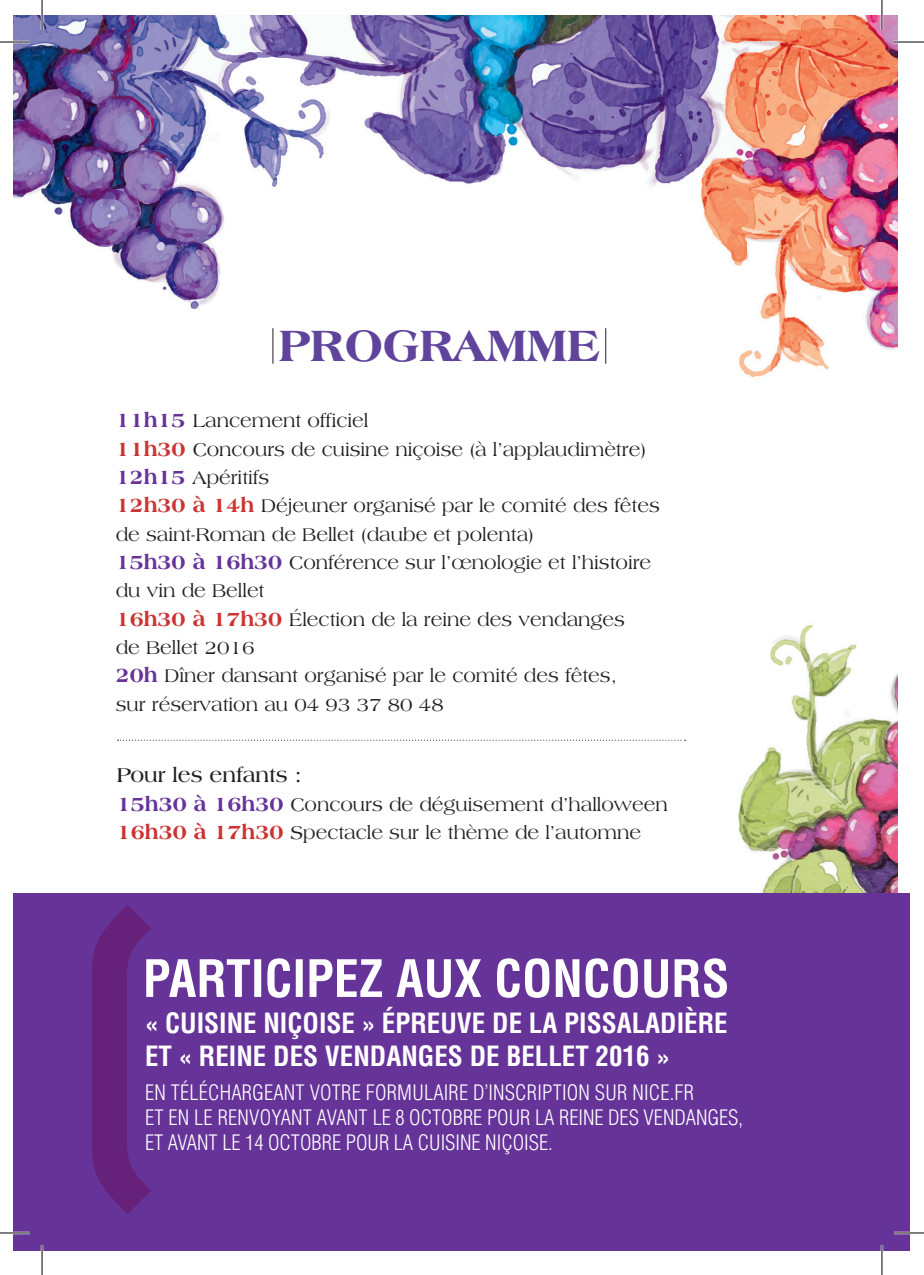
<style>
.page{position:relative;width:924px;height:1275px;background:#fff}
.page>*{position:absolute;margin:0;border:0;box-sizing:border-box;transform-origin:0 0}
.t1{font:800 46.4px "Americana BT";color:#60439b}
.t2{font:700 condensed 27.2px "Helvetica";color:#fff}
.t3{font:700 21.2px "Americana BT";color:#231f20}
.t4{font:300 condensed 20.8px "Helvetica";color:#fff}
.t5{font:19.4px/28.4px "Americana BT";color:#231f20}
.s1{font-weight:800;font-size:21.2px;color:#639}
.s2{font-weight:800;font-size:21.2px;color:#c33}
</style>
<div class="page">
<img style="left:14px;top:15px;width:883px;height:1246px">
<svg style="left:117px;top:739px;width:568px;height:1px"></svg>
<hr style="left:272px;top:328px;width:1px;height:36px;background:#231f20">
<hr style="left:605px;top:328px;width:1px;height:36px;background:#231f20">
<div style="left:14px;top:892px;width:895px;height:358px;background:#639"></div>
<svg style="left:92px;top:905px;width:634px;height:309px"></svg>
<hr style="left:0;top:41px;width:30px;height:2px;background:#fff">
<hr style="left:893px;top:41px;width:30px;height:2px;background:#fff">
<hr style="left:0;top:1231px;width:30px;height:3px;background:#fff">
<hr style="left:893px;top:1231px;width:30px;height:3px;background:#fff">
<hr style="left:41px;top:0;width:2px;height:30px;background:#fff">
<hr style="left:41px;top:1245px;width:2px;height:30px;background:#fff">
<hr style="left:880px;top:0;width:2px;height:30px;background:#fff">
<hr style="left:880px;top:1245px;width:2px;height:30px;background:#fff">
<hr style="left:0;top:42px;width:30px;height:1px;background:#000">
<hr style="left:893px;top:42px;width:30px;height:1px;background:#000">
<hr style="left:0;top:1232px;width:30px;height:1px;background:#000">
<hr style="left:893px;top:1232px;width:30px;height:1px;background:#000">
<hr style="left:42px;top:0;width:1px;height:30px;background:#000">
<hr style="left:42px;top:1245px;width:1px;height:30px;background:#000">
<hr style="left:881px;top:0;width:1px;height:30px;background:#000">
<hr style="left:881px;top:1245px;width:1px;height:30px;background:#000">
<p class="t1" style="left:278px;top:318px;width:322px">PROGRAMME</p>
<p class="t5" style="left:116px;top:406px;width:254px"><span class="s1">11h15</span> Lancement officiel</p>
<p class="t5" style="left:116px;top:435px;width:531px"><span class="s2">11h30</span> Concours de cuisine niçoise (à l’applaudimètre)</p>
<p class="t5" style="left:116px;top:463px;width:155px"><span class="s1">12h15</span> Apéritifs</p>
<p class="t5" style="left:116px;top:491px;width:545px"><span class="s2">12h30 à 14h</span> Déjeuner organisé par le comité des fêtes de saint-Roman de Bellet (daube et polenta)</p>
<p class="t5" style="left:116px;top:548px;width:537px"><span class="s1">15h30 à 16h30</span> Conférence sur l’œnologie et l’histoire</p>
<p class="t5" style="left:116px;top:576px;width:150px">du vin de Bellet</p>
<p class="t5" style="left:116px;top:605px;width:510px"><span class="s2">16h30 à 17h30</span> Élection de la reine des vendanges</p>
<p class="t5" style="left:116px;top:633px;width:140px">de Bellet 2016</p>
<p class="t5" style="left:116px;top:661px;width:502px"><span class="s1">20h</span> Dîner dansant organisé par le comité des fêtes,</p>
<p class="t5" style="left:116px;top:690px;width:329px">sur réservation au 04 93 37 80 48</p>
<p class="t3" style="left:117px;top:762px;width:186px">Pour les enfants :</p>
<p class="t5" style="left:117px;top:790px;width:552px"><span class="s1">15h30 à 16h30</span> Concours de déguisement d’halloween</p>
<p class="t5" style="left:117px;top:818px;width:525px"><span class="s2">16h30 à 17h30</span> Spectacle sur le thème de l’automne</p>
<p class="t2" style="left:145px;top:1006px;width:584px">« CUISINE NIÇOISE » ÉPREUVE DE LA PISSALADIÈRE</p>
<p class="t2" style="left:145px;top:1039px;width:526px">ET « REINE DES VENDANGES DE BELLET 2016 »</p>
<p class="t4" style="left:145px;top:1079px;width:550px">EN TÉLÉCHARGEANT VOTRE FORMULAIRE D’INSCRIPTION SUR NICE.FR</p>
<p class="t4" style="left:145px;top:1104px;width:599px">ET EN LE RENVOYANT AVANT LE 8 OCTOBRE POUR LA REINE DES VENDANGES,</p>
<p class="t4" style="left:145px;top:1129px;width:409px">ET AVANT LE 14 OCTOBRE POUR LA CUISINE NIÇOISE.</p>
</div>
